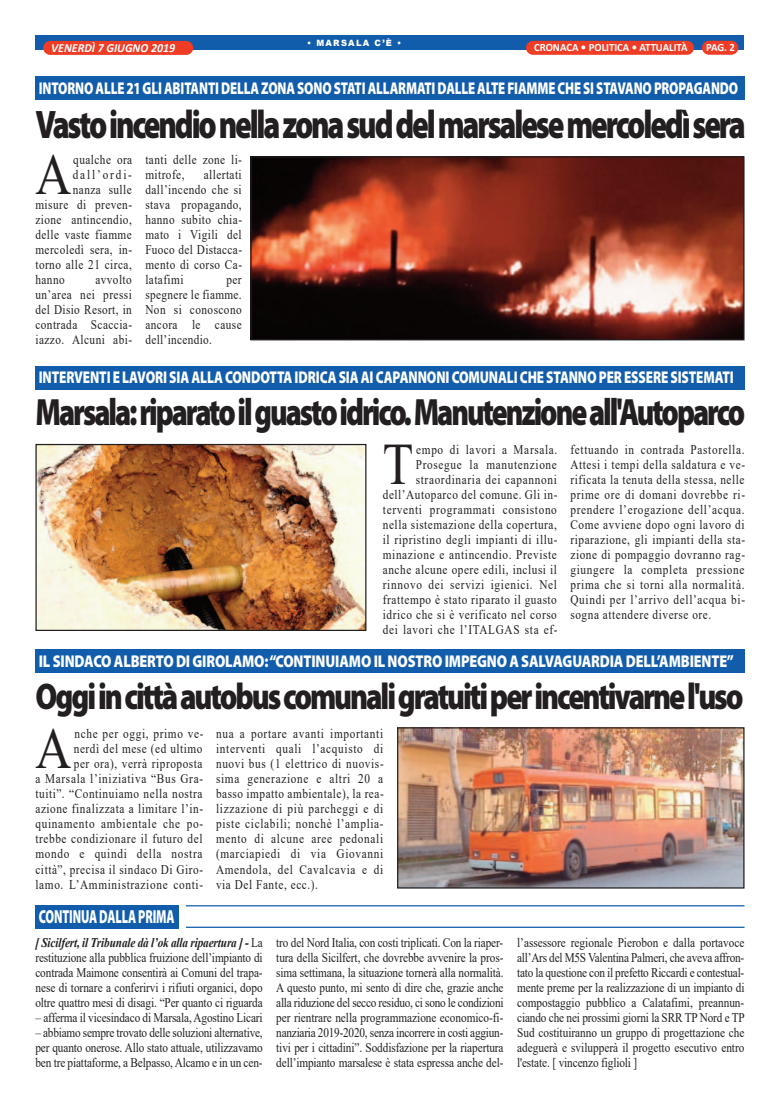
<style>
.page{position:relative;width:780px;height:1113px;background:#fff}
.page>*{position:absolute;margin:0;border:0;box-sizing:border-box;transform-origin:0 0}
.t1{font:58.62px "Times New Roman";color:#231f20;scale:.85 1}
.t2{font:900 39.88px "Myriad Pro";letter-spacing:-.07em;color:#231f20;scale:.78 1}
.t3{font:900 38.12px "Myriad Pro";letter-spacing:-.07em;color:#231f20;scale:.77 1}
.t4{font:900 37.25px "Myriad Pro";letter-spacing:-.07em;color:#231f20;scale:.81 1}
.t5{font:900 18.88px "Myriad Pro";letter-spacing:-.01em;color:#fff;scale:.64 1}
.t6{font:900 17.12px "Myriad Pro";letter-spacing:-.01em;color:#fff;scale:.75 1}
.t7{font:900 17.12px "Myriad Pro";letter-spacing:-.01em;color:#fff;scale:.77 1}
.t8{font:900 17.12px "Myriad Pro";letter-spacing:-.01em;color:#fff;scale:.83 1}
.t9{font:13.25px/15px "Times New Roman";letter-spacing:.05em;color:#231f20;text-align:justify;scale:.85 1}
.t10{font:13.25px "Times New Roman";letter-spacing:-.01em;color:#231f20;scale:.85 1}
.t11{font:13.25px "Times New Roman";letter-spacing:.165em;color:#231f20;scale:.85 1}
.t12{font:italic 700 12.38px "Calibri";color:#fff;scale:.96 1}
.t13{font:700 11.12px "Calibri";color:#fff;scale:.96 1}
.t14{font:900 8.62px "Arial";letter-spacing:.15em;color:#fff;scale:.96 1}
.s1{font-weight:700;font-style:italic}
</style>
<div class="page">
<div style="left:35px;top:35px;width:709px;height:14px;background:#115cab"></div>
<div style="left:702px;top:41px;width:36px;height:14px;background:#ef3c25;border-radius:7px"></div>
<div style="left:526px;top:41px;width:168px;height:14px;background:#ef3c25;border-radius:7px"></div>
<div style="left:43px;top:41px;width:150px;height:14px;background:#ef3c25;border-radius:7px"></div>
<div style="left:36px;top:649px;width:708px;height:24px;background:#115cab"></div>
<div style="left:35px;top:904px;width:144px;height:24px;background:#115cab"></div>
<hr style="left:186px;top:905px;width:558px;height:1px;background:#115cab">
<hr style="left:186px;top:926px;width:558px;height:2px;background:#115cab">
<img style="left:399px;top:729px;width:343px;height:157px">
<div style="left:397px;top:727px;width:347px;height:161px;border:1px solid #231f20"></div>
<div style="left:36px;top:366px;width:708px;height:23px;background:#115cab"></div>
<div style="left:36px;top:76px;width:708px;height:24px;background:#115cab"></div>
<img style="left:37px;top:446px;width:327px;height:183px">
<div style="left:35px;top:444px;width:331px;height:187px;border:1px solid #231f20"></div>
<img style="left:252px;top:158px;width:490px;height:180px">
<div style="left:250px;top:156px;width:494px;height:184px;border:1px solid #231f20"></div>
<p class="t12" style="left:51px;top:43px;width:131px">VENERDÌ 7 GIUGNO 2019</p>
<p class="t14" style="left:307px;top:36px;width:100px">• MARSALA C’È •</p>
<p class="t13" style="left:534px;top:43px;width:161px">CRONACA • POLITICA • ATTUALITÀ</p>
<p class="t13" style="left:706px;top:43px;width:32px">PAG. 2</p>
<p class="t6" style="left:39px;top:81px;width:934px">INTORNO ALLE 21 GLI ABITANTI DELLA ZONA SONO STATI ALLARMATI DALLE ALTE FIAMME CHE SI STAVANO PROPAGANDO</p>
<h2 class="t2" style="left:36px;top:109px;width:912px">Vastoincendionellazonasuddelmarsalesemercoledìsera</h2>
<h1 class="t1" style="left:35px;top:142px;width:44px">A</h1>
<p class="t9" style="left:73px;top:152px;width:71px">qualche ora</p>
<p class="t11" style="left:73px;top:167px;width:71px">dall’ordi-</p>
<p class="t9" style="left:73px;top:182px;width:71px">nanza sulle</p>
<p class="t9" style="left:35px;top:197px;width:115px">misure di preven-</p>
<p class="t9" style="left:35px;top:212px;width:115px">zione antincendio,</p>
<p class="t9" style="left:35px;top:227px;width:115px">delle vaste fiamme</p>
<p class="t9" style="left:35px;top:242px;width:115px">mercoledì sera, in-</p>
<p class="t9" style="left:35px;top:257px;width:115px">torno alle 21 circa,</p>
<p class="t9" style="left:35px;top:272px;width:36px">hanno</p>
<p class="t9" style="left:35px;top:272px;width:115px;text-indent:60px">avvolto un’area nei pressi del Disio Resort, in contrada Scaccia&shy;iazzo. Alcuni abi-</p>
<p class="t9" style="left:145px;top:152px;width:115px">tanti delle zone li&shy;mitrofe,</p>
<p class="t9" style="left:145px;top:167px;width:115px;text-indent:58px">allertati dall’incendo che si stava propagando, hanno subito chia&shy;mato i Vigili del Fuoco del Distacca&shy;mento di corso Ca&shy;latafimi</p>
<p class="t9" style="left:145px;top:272px;width:115px;text-indent:81px">per spegnere le fiamme.<br>Non si conoscono ancora le cause dell’incendio.</p>
<p class="t7" style="left:39px;top:371px;width:904px">INTERVENTI E LAVORI SIA ALLA CONDOTTA IDRICA SIA AI CAPANNONI COMUNALI CHE STANNO PER ESSERE SISTEMATI</p>
<h3 class="t3" style="left:35px;top:397px;width:923px">Marsala:riparatoilguastoidrico.Manutenzioneall'Autoparco</h3>
<p class="t9" style="left:383px;top:441px;width:207px;text-align:right">empo di lavori a Marsala.<br>Prosegue la manutenzione straordinaria dei capannoni dell’Autoparco del comune. Gli in&shy;terventi programmati consistono nella sistemazione della copertura, il ripristino degli impianti di illu&shy;minazione e antincendio. Previste anche alcune opere edili, inclusi il rinnovo dei servizi igienici. Nel frattempo è stato riparato il guasto idrico che si è verificato nel corso dei lavori che l’ITALGAS sta ef-</p>
<p class="t9" style="left:570px;top:441px;width:207px">fettuando in contrada Pastorella.<br>Attesi i tempi della saldatura e ve&shy;rificata la tenuta della stessa, nelle prime ore di domani dovrebbe ri&shy;prendere l’erogazione dell’acqua.<br>Come avviene dopo ogni lavoro di riparazione, gli impianti della sta&shy;zione di pompaggio dovranno rag&shy;giungere la completa pressione prima che si torni alla normalità.<br>Quindi per l’arrivo dell’acqua bi&shy;sogna attendere diverse ore.</p>
<h1 class="t1" style="left:383px;top:431px;width:37px">T</h1>
<p class="t8" style="left:39px;top:654px;width:839px">IL SINDACO ALBERTO DI GIROLAMO:“CONTINUIAMO IL NOSTRO IMPEGNO A SALVAGUARDIA DELL’AMBIENTE”</p>
<h3 class="t4" style="left:36px;top:682px;width:875px">Oggiincittàautobuscomunaligratuitiperincentivarnel'uso</h3>
<h1 class="t1" style="left:35px;top:716px;width:44px">A</h1>
<p class="t9" style="left:35px;top:726px;width:199px;text-align:right">nche per oggi, primo ve-<br>nerdì del mese (ed ultimo<br>per ora), verrà riproposta<br>a Marsala l’iniziativa “Bus Gra&shy;tuiti”. “Continuiamo nella nostra azione finalizzata a limitare l’in&shy;quinamento ambientale che po&shy;trebbe condizionare il futuro del mondo e quindi della nostra città”, precisa il sindaco Di Giro&shy;lamo. L’Amministrazione conti-</p>
<p class="t9" style="left:216px;top:726px;width:199px">nua a portare avanti importanti interventi quali l’acquisto di nuovi bus (1 elettrico di nuovis&shy;sima generazione e altri 20 a basso impatto ambientale), la rea&shy;lizzazione di più parcheggi e di piste ciclabili; nonchè l’amplia&shy;mento di alcune aree pedonali (marciapiedi di via Giovanni Amendola, del Cavalcavia e di via Del Fante, ecc.).</p>
<h3 class="t5" style="left:39px;top:909px;width:214px">CONTINUA DALLA PRIMA</h3>
<p class="t9" style="left:35px;top:935px;width:269px"><span class="s1">[ Sicilfert, il Tribunale dà l’ok alla ripaertura ] -</span> La restituzione alla pubblica fruizione dell’impianto di contrada Maimone consentirà ai Comuni del trapa&shy;nese di tornare a conferirvi i rifiuti organici, dopo oltre quattro mesi di disagi. “Per quanto ci riguarda</p>
<p class="t10" style="left:35px;top:1010px;width:269px">– afferma il vicesindaco di Marsala, Agostino Licari</p>
<p class="t9" style="left:35px;top:1025px;width:269px">– abbiamo sempre trovato delle soluzioni alternative, per quanto onerose. Allo stato attuale, utilizzavamo ben tre piattaforme, a Belpasso,Alcamo e in un cen-</p>
<p class="t9" style="left:276px;top:935px;width:269px">tro del Nord Italia, con costi triplicati. Con la riaper&shy;tura della Sicilfert, che dovrebbe avvenire la pros&shy;sima settimana, la situazione tornerà alla normalità.<br>A questo punto, mi sento di dire che, grazie anche alla riduzione del secco residuo, ci sono le condizioni per rientrare nella programmazione economico-fi&shy;nanziaria 2019-2020, senza incorrere in costi aggiun&shy;tivi per i cittadini”. Soddisfazione per la riapertura dell’impianto marsalese è stata espressa anche del-</p>
<p class="t9" style="left:517px;top:935px;width:269px">l’assessore regionale Pierobon e dalla portavoce all’Ars del M5S Valentina Palmeri, che aveva affron&shy;tato la questione con il prefetto Riccardi e contestual&shy;mente preme per la realizzazione di un impianto di compostaggio pubblico a Calatafimi, preannun&shy;ciando che nei prossimi giorni la SRR TP Nord e TP Sud costituiranno un gruppo di progettazione che adeguerà e svilupperà il progetto esecutivo entro l'estate. [ vincenzo figlioli ]</p>
</div>
